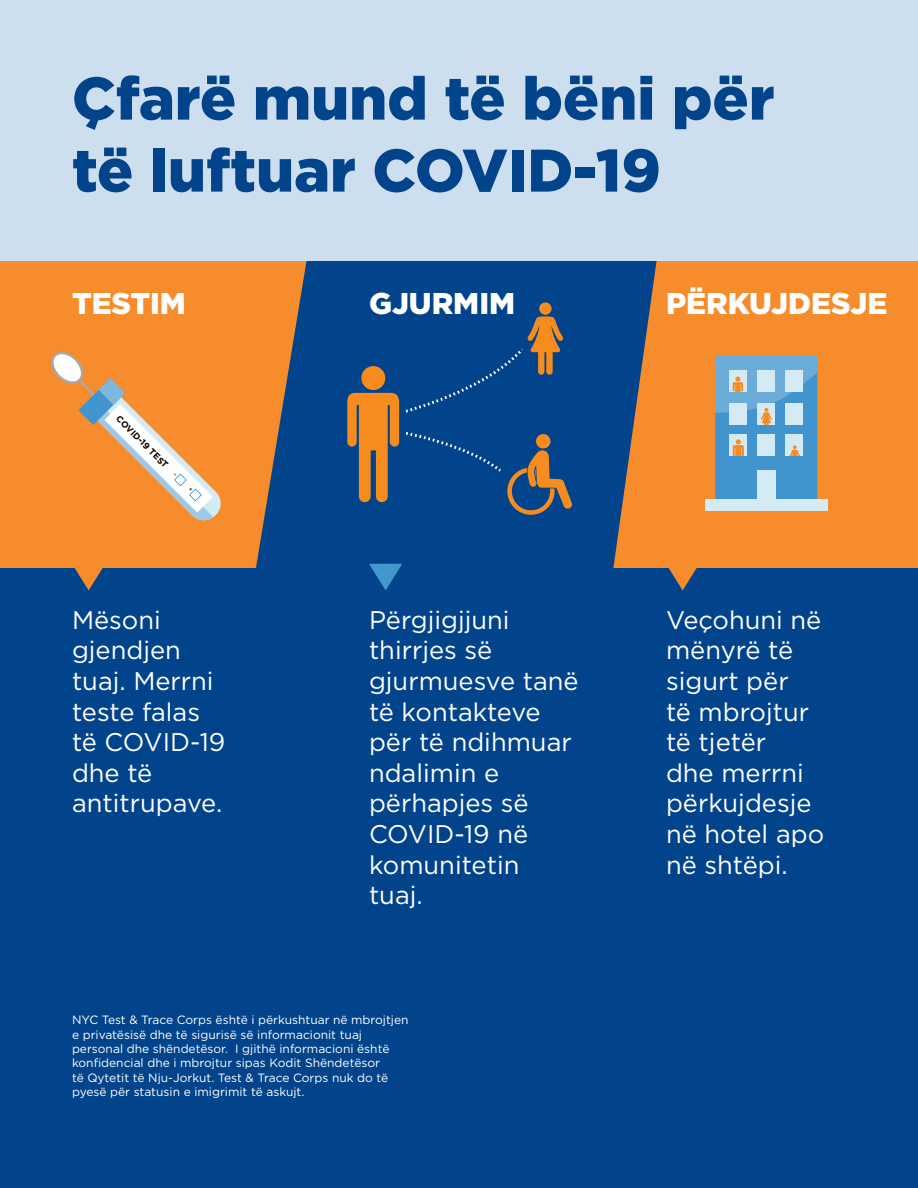
<style>
.page{position:relative;width:918px;height:1188px;background:#fff}
.page>*{position:absolute;margin:0;border:0;box-sizing:border-box;transform-origin:0 0}
.t1{font:900 60px/72px "Gotham";color:#01448c}
.t2{font:900 30px "Gotham";color:#fff}
.t3{font:25.5px/30.6px "Gotham";color:#fff}
.t4{font:12px/14.4px "Gotham";color:#fff}
.t5{font:700 9px "Gotham";color:#050504}
</style>
<div class="page">
<div style="left:0;top:0;width:917px;height:558px;background:#cddeef"></div>
<div style="left:0;top:533px;width:917px;height:655px;background:#01448c"></div>
<div style="left:0;top:261px;width:307px;height:307px;background:#f68c2c"></div>
<svg style="left:51px;top:351px;width:170px;height:170px"></svg>
<div style="left:613px;top:261px;width:305px;height:307px;background:#f68c2c"></div>
<div style="left:705px;top:499px;width:122px;height:12px;background:#d4eaf5"></div>
<svg style="left:715px;top:355px;width:102px;height:144px;background:#77afd4"></svg>
<svg style="left:256px;top:261px;width:401px;height:307px;fill:#01448c"></svg>
<div style="left:539px;top:302px;width:13px;height:13px;background:#f68c1e;border-radius:50%"></div>
<svg style="left:347px;top:316px;width:225px;height:199px;background:#28507b"></svg>
<svg style="left:668px;top:568px;width:29px;height:22px"></svg>
<svg style="left:369px;top:564px;width:33px;height:26px"></svg>
<svg style="left:74px;top:568px;width:29px;height:22px"></svg>
<p class="t1" style="left:72px;top:62px;width:704px">Çfarë mund të bëni për të luftuar COVID-19</p>
<p class="t2" style="left:72px;top:283px;width:115px">TESTIM</p>
<p class="t2" style="left:369px;top:283px;width:148px">GJURMIM</p>
<p class="t2" style="left:666px;top:283px;width:223px">PËRKUJDESJE</p>
<p class="t5" style="left:122px;top:414px;width:71px;rotate:45deg">COVID-19 TEST</p>
<p class="t3" style="left:72px;top:604px;width:155px">Mësoni gjendjen tuaj. Merrni teste falas të COVID-19 dhe të antitrupave.</p>
<p class="t3" style="left:666px;top:604px;width:160px">Veçohuni në mënyrë të sigurt për<br>të mbrojtur të tjetër<br>dhe merrni përkujdesje në hotel apo në shtëpi.</p>
<p class="t3" style="left:369px;top:604px;width:211px">Përgjigjjuni thirrjes së gjurmuesve tanë të kontakteve për të ndihmuar ndalimin e përhapjes së<br>COVID-19 në komunitetin tuaj.</p>
<p class="t4" style="left:72px;top:1012px;width:338px">NYC Test &amp; Trace Corps është i përkushtuar në mbrojtjen e privatësisë dhe të sigurisë së informacionit tuaj personal dhe shëndetësor. I gjithë informacioni është konfidencial dhe i mbrojtur sipas Kodit Shëndetësor<br>të Qytetit të Nju-Jorkut. Test &amp; Trace Corps nuk do të pyesë për statusin e imigrimit të askujt.</p>
</div>
